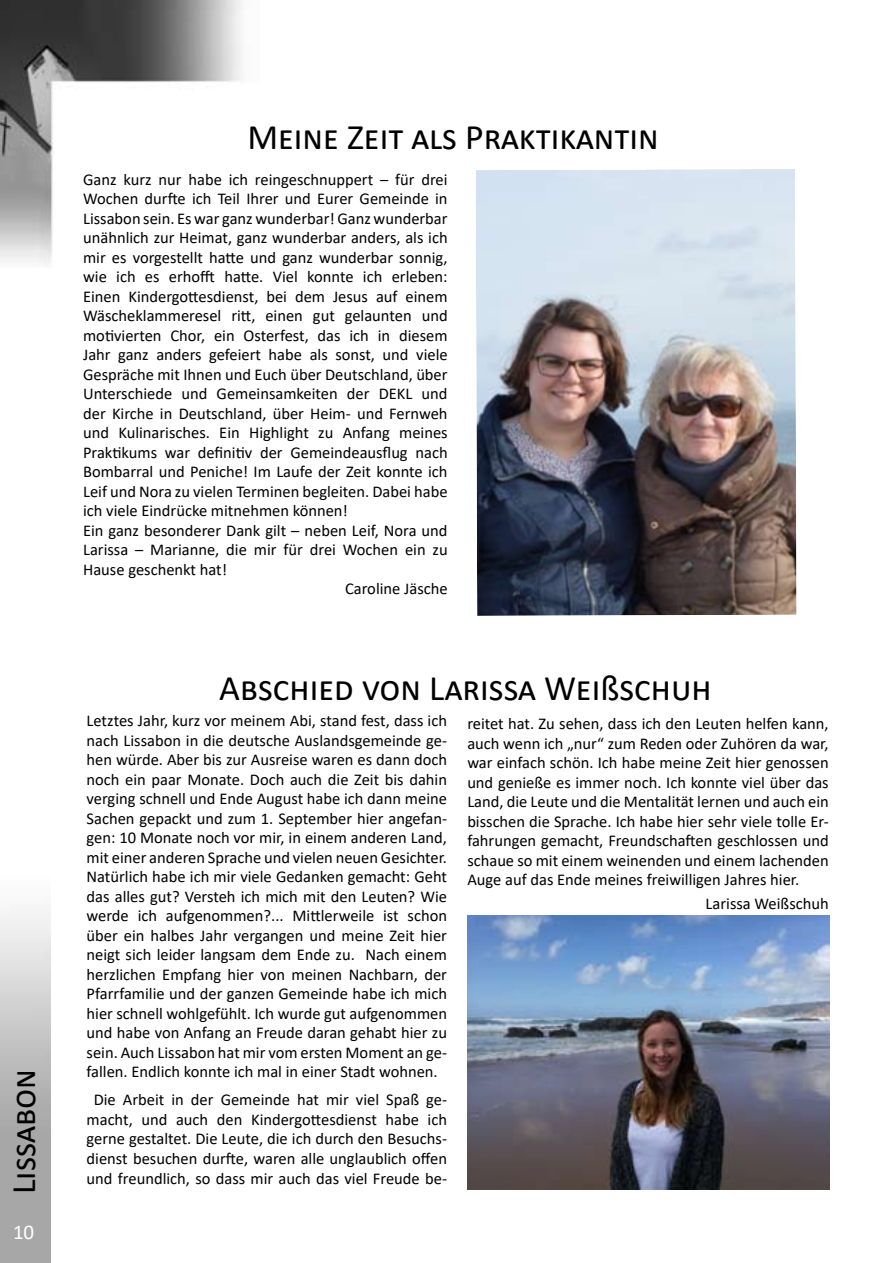
<style>
.page{position:relative;width:893px;height:1263px;background:#fff}
.page>*{position:absolute;margin:0;border:0;box-sizing:border-box;transform-origin:0 0}
.t1{font:36px "Calibri";color:#000}
.t2{font:34.5px "Calibri";color:#000}
.t3{font:21px "Calibri";color:#fff}
.t4{font:16.5px/19.5px "Calibri";color:#000;text-align:justify}
</style>
<div class="page">
<img style="left:0;top:0;width:242px;height:264px">
<img style="left:476px;top:169px;width:320px;height:447px">
<img style="left:468px;top:915px;width:361px;height:274px">
<h2 class="t2" style="left:0;top:1194px;width:126px;rotate:-90deg">Lissabon</h2>
<p class="t3" style="left:13px;top:1218px;width:23px">10</p>
<h1 class="t1" style="left:247px;top:112px;width:413px">Meine Zeit als Praktikantin</h1>
<p class="t4" style="left:83px;top:169px;width:366px">Ganz kurz nur habe ich reingeschnuppert – für drei</p>
<p class="t4" style="left:83px;top:189px;width:366px">Wochen durfte ich Teil Ihrer und Eurer Gemeinde in</p>
<p class="t4" style="left:83px;top:208px;width:366px">Lissabon sein. Es war ganz wunderbar! Ganz wunderbar</p>
<p class="t4" style="left:83px;top:228px;width:366px">unähnlich zur Heimat, ganz wunderbar anders, als ich</p>
<p class="t4" style="left:83px;top:247px;width:366px">mir es vorgestellt hatte und ganz wunderbar sonnig,</p>
<p class="t4" style="left:83px;top:267px;width:366px">wie ich es erhofft hatte. Viel konnte ich erleben:</p>
<p class="t4" style="left:83px;top:286px;width:366px">Einen Kindergottesdienst, bei dem Jesus auf einem</p>
<p class="t4" style="left:83px;top:306px;width:366px">Wäscheklammeresel ritt, einen gut gelaunten und</p>
<p class="t4" style="left:83px;top:325px;width:366px">motivierten Chor, ein Osterfest, das ich in diesem</p>
<p class="t4" style="left:83px;top:345px;width:366px">Jahr ganz anders gefeiert habe als sonst, und viele</p>
<p class="t4" style="left:83px;top:364px;width:366px">Gespräche mit Ihnen und Euch über Deutschland, über</p>
<p class="t4" style="left:83px;top:384px;width:366px">Unterschiede und Gemeinsamkeiten der DEKL und</p>
<p class="t4" style="left:83px;top:403px;width:366px">der Kirche in Deutschland, über Heim- und Fernweh</p>
<p class="t4" style="left:83px;top:423px;width:366px">und Kulinarisches. Ein Highlight zu Anfang meines</p>
<p class="t4" style="left:83px;top:442px;width:366px">Praktikums war definitiv der Gemeindeausflug nach</p>
<p class="t4" style="left:83px;top:462px;width:366px">Bombarral und Peniche! Im Laufe der Zeit konnte ich</p>
<p class="t4" style="left:83px;top:481px;width:366px">Leif und Nora zu vielen Terminen begleiten. Dabei habe</p>
<p class="t4" style="left:83px;top:501px;width:266px">ich viele Eindrücke mitnehmen können!</p>
<p class="t4" style="left:83px;top:520px;width:366px">Ein ganz besonderer Dank gilt – neben Leif, Nora und</p>
<p class="t4" style="left:83px;top:540px;width:366px">Larissa – Marianne, die mir für drei Wochen ein zu</p>
<p class="t4" style="left:83px;top:559px;width:146px">Hause geschenkt hat!</p>
<p class="t4" style="left:345px;top:579px;width:104px">Caroline Jäsche</p>
<h1 class="t1" style="left:219px;top:663px;width:494px">Abschied von Larissa Weißschuh</h1>
<p class="t4" style="left:467px;top:713px;width:363px">reitet hat. Zu sehen, dass ich den Leuten helfen kann, auch wenn ich „nur“ zum Reden oder Zuhören da war, war einfach schön. Ich habe meine Zeit hier genossen und genieße es immer noch. Ich konnte viel über das Land, die Leute und die Mentalität lernen und auch ein bisschen die Sprache. Ich habe hier sehr viele tolle Er&shy;fahrungen gemacht, Freundschaften geschlossen und schaue so mit einem weinenden und einem lachenden Auge auf das Ende meines freiwilligen Jahres hier.</p>
<p class="t4" style="left:706px;top:893px;width:125px">Larissa Weißschuh</p>
<p class="t4" style="left:87px;top:711px;width:362px">Letztes Jahr, kurz vor meinem Abi, stand fest, dass ich nach Lissabon in die deutsche Auslandsgemeinde ge&shy;hen würde. Aber bis zur Ausreise waren es dann doch noch ein paar Monate. Doch auch die Zeit bis dahin verging schnell und Ende August habe ich dann meine Sachen gepackt und zum 1. September hier angefan&shy;gen: 10 Monate noch vor mir, in einem anderen Land, mit einer anderen Sprache und vielen neuen Gesichter.<br>Natürlich habe ich mir viele Gedanken gemacht: Geht das alles gut? Versteh ich mich mit den Leuten? Wie werde ich aufgenommen?... Mittlerweile ist schon über ein halbes Jahr vergangen und meine Zeit hier neigt sich leider langsam dem Ende zu. Nach einem herzlichen Empfang hier von meinen Nachbarn, der Pfarrfamilie und der ganzen Gemeinde habe ich mich hier schnell wohlgefühlt. Ich wurde gut aufgenommen und habe von Anfang an Freude daran gehabt hier zu sein. Auch Lissabon hat mir vom ersten Moment an ge&shy;fallen. Endlich konnte ich mal in einer Stadt wohnen.</p>
<p class="t4" style="left:87px;top:1090px;width:362px;text-align:center">Die Arbeit in der Gemeinde hat mir viel Spaß ge&shy;macht, und auch den Kindergottesdienst habe ich gerne gestaltet. Die Leute, die ich durch den Besuchs&shy;dienst besuchen durfte, waren alle unglaublich offen und freundlich, so dass mir auch das viel Freude be-</p>
</div>
